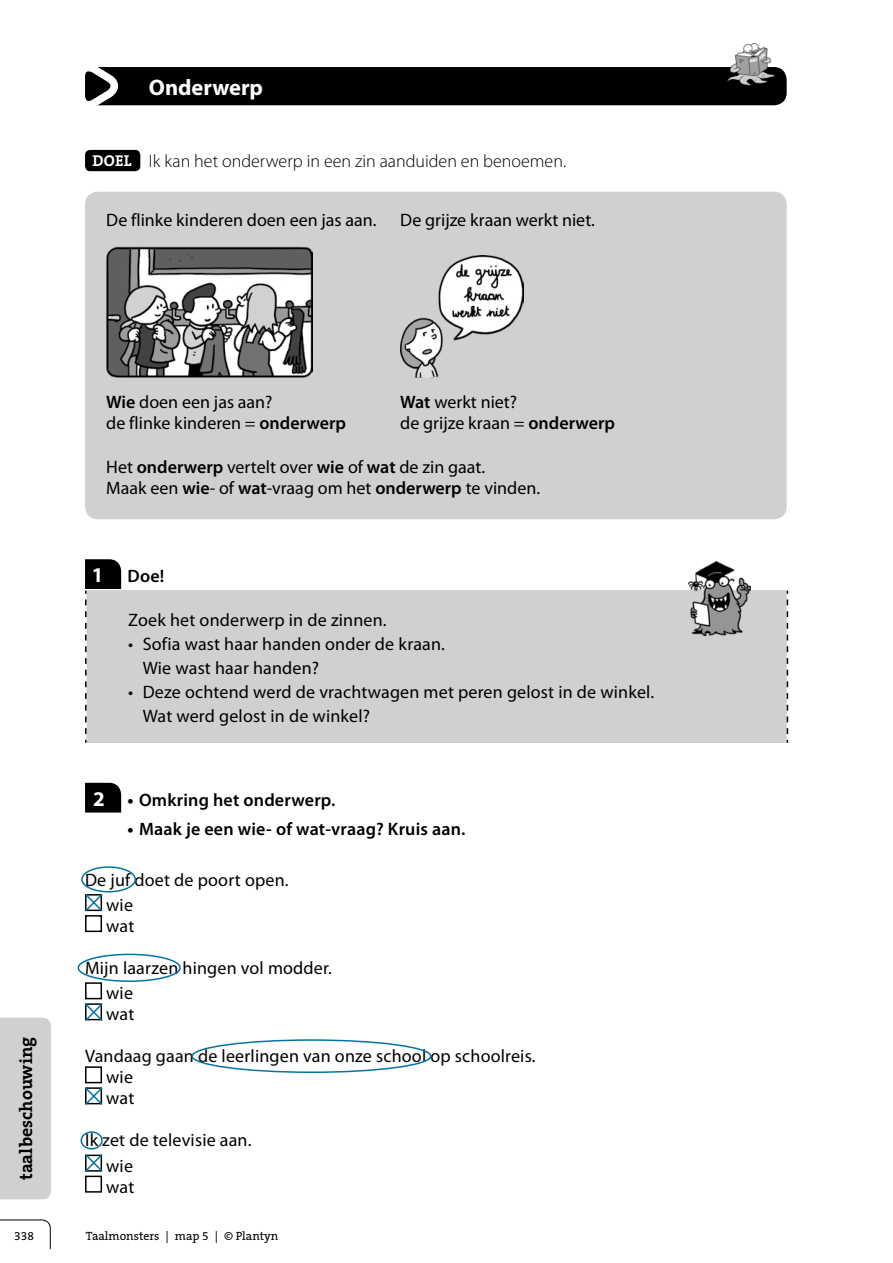
<style>
.page{position:relative;width:893px;height:1263px;background:#fff}
.page>*{position:absolute;margin:0;border:0;box-sizing:border-box;transform-origin:0 0}
.t1{font:700 22.5px "Myriad Pro";color:#fff}
.t2{font:700 21px "Myriad Pro";color:#fff}
.t3{font:18px/25.2px "Myriad Pro";letter-spacing:.01em;color:#000}
.t4{font:600 18px "Myriad Pro";letter-spacing:.01em;color:#000}
.t5{font:300 18px "Myriad Pro";color:#000}
.t6{font:700 18px "The Serif";color:#000}
.t7{font:12px "The Serif B5 Plain";color:#000}
.s1{font-family:"The Serif";font-weight:700;font-size:15.75px;color:#fff}
.s2{font-weight:600}
.s3{font-weight:700;font-size:21px;color:#fff}
.s4{font-weight:700}
</style>
<div class="page">
<svg style="left:0;top:1219px;width:51px;height:30px"></svg>
<div style="left:0;top:1018px;width:51px;height:181px;background:#cfd0d0"></div>
<img style="left:734px;top:43px;width:36px;height:15px">
<svg style="left:85px;top:58px;width:702px;height:48px"></svg>
<div style="left:85px;top:150px;width:55px;height:21px;background:#000;border-radius:5px"></div>
<div style="left:85px;top:192px;width:702px;height:327px;background:#cfd0d0;border-radius:13px"></div>
<img style="left:106px;top:246px;width:207px;height:131px">
<img style="left:400px;top:256px;width:124px;height:121px">
<div style="left:86px;top:591px;width:701px;height:152px;background:#cfd0d0"></div>
<hr style="left:85px;top:591px;width:2px;height:152px;background:#fff">
<svg style="left:85px;top:559px;width:36px;height:175px"></svg>
<svg style="left:787px;top:591px;width:1px;height:143px"></svg>
<svg style="left:85px;top:783px;width:36px;height:29px"></svg>
<div style="left:85px;top:915px;width:17px;height:17px;border:2px solid #000"></div>
<div style="left:85px;top:982px;width:17px;height:17px;border:2px solid #000"></div>
<div style="left:85px;top:1066px;width:17px;height:17px;border:2px solid #000"></div>
<div style="left:85px;top:1175px;width:17px;height:17px;border:2px solid #000"></div>
<img style="left:689px;top:562px;width:62px;height:73px">
<svg style="left:85px;top:892px;width:19px;height:20px"></svg>
<svg style="left:85px;top:1003px;width:18px;height:18px"></svg>
<svg style="left:85px;top:1087px;width:18px;height:18px"></svg>
<svg style="left:85px;top:1154px;width:18px;height:18px"></svg>
<div style="left:81px;top:866px;width:55px;height:26px;border:2px solid #0074a3;border-radius:50%"></div>
<div style="left:81px;top:1131px;width:22px;height:18px;border:2px solid #0074a3;border-radius:50%"></div>
<div style="left:78px;top:954px;width:103px;height:28px;border:2px solid #0074a3;border-radius:50%"></div>
<div style="left:191px;top:1039px;width:241px;height:34px;border:2px solid #0074a3;border-radius:50%"></div>
<p class="t1" style="left:149px;top:74px;width:116px">Onderwerp</p>
<p class="t5" style="left:93px;top:150px;width:475px"><span class="s1">doel</span> Ik kan het onderwerp in een zin aanduiden en benoemen.</p>
<p class="t3" style="left:106px;top:208px;width:272px">De flinke kinderen doen een jas aan.</p>
<p class="t3" style="left:400px;top:208px;width:196px">De grijze kraan werkt niet.</p>
<p class="t3" style="left:106px;top:389px;width:168px"><span class="s2">Wie</span> doen een jas aan?</p>
<p class="t3" style="left:400px;top:389px;width:118px"><span class="s2">Wat</span> werkt niet?</p>
<p class="t3" style="left:106px;top:411px;width:241px">de flinke kinderen = <span class="s2">onderwerp</span></p>
<p class="t3" style="left:400px;top:411px;width:216px">de grijze kraan = <span class="s2">onderwerp</span></p>
<p class="t3" style="left:106px;top:456px;width:435px;line-height:21.6px">Het <span class="s2">onderwerp</span> vertelt over <span class="s2">wie</span> of <span class="s2">wat</span> de zin gaat.<br>Maak een <span class="s2">wie</span>- of <span class="s2">wat</span>-vraag om het <span class="s2">onderwerp</span> te vinden.</p>
<p class="t6" style="left:11px;top:1180px;width:145px;rotate:-90deg">taalbeschouwing</p>
<p class="t4" style="left:92px;top:566px;width:74px"><span class="s3">1</span> Doe!</p>
<p class="t3" style="left:128px;top:607px;width:260px">Zoek het onderwerp in de zinnen.</p>
<p class="t3" style="left:143px;top:632px;width:304px;line-height:24px;text-indent:-14px">• Sofia wast haar handen onder de kraan.<br>Wie wast haar handen?</p>
<p class="t3" style="left:143px;top:680px;width:513px;line-height:24px;text-indent:-14px">• Deze ochtend werd de vrachtwagen met peren gelost in de winkel.<br>Wat werd gelost in de winkel?</p>
<p class="t2" style="left:93px;top:787px;width:13px">2</p>
<p class="t4" style="left:128px;top:790px;width:209px"><span class="s4">•</span> Omkring het onderwerp.</p>
<p class="t4" style="left:128px;top:819px;width:339px"><span class="s4">•</span> Maak je een wie- of wat-vraag? Kruis aan.</p>
<p class="t3" style="left:106px;top:867px;width:184px;text-indent:-21px">De juf doet de poort open. wie</p>
<p class="t3" style="left:106px;top:914px;width:30px">wat</p>
<p class="t3" style="left:106px;top:956px;width:227px;text-indent:-21px">Mijn laarzen hingen vol modder. wie</p>
<p class="t3" style="left:106px;top:1002px;width:30px">wat</p>
<p class="t3" style="left:106px;top:1046px;width:431px;line-height:21px;text-indent:-21px">Vandaag gaan de leerlingen van onze school op schoolreis. wie<br>wat</p>
<p class="t3" style="left:106px;top:1128px;width:147px;text-indent:-21px">Ik zet de televisie aan. wie</p>
<p class="t3" style="left:106px;top:1174px;width:30px">wat</p>
<p class="t7" style="left:14px;top:1230px;width:21px">338</p>
<p class="t7" style="left:86px;top:1229px;width:194px">Taalmonsters | map 5 | © Plantyn</p>
</div>
